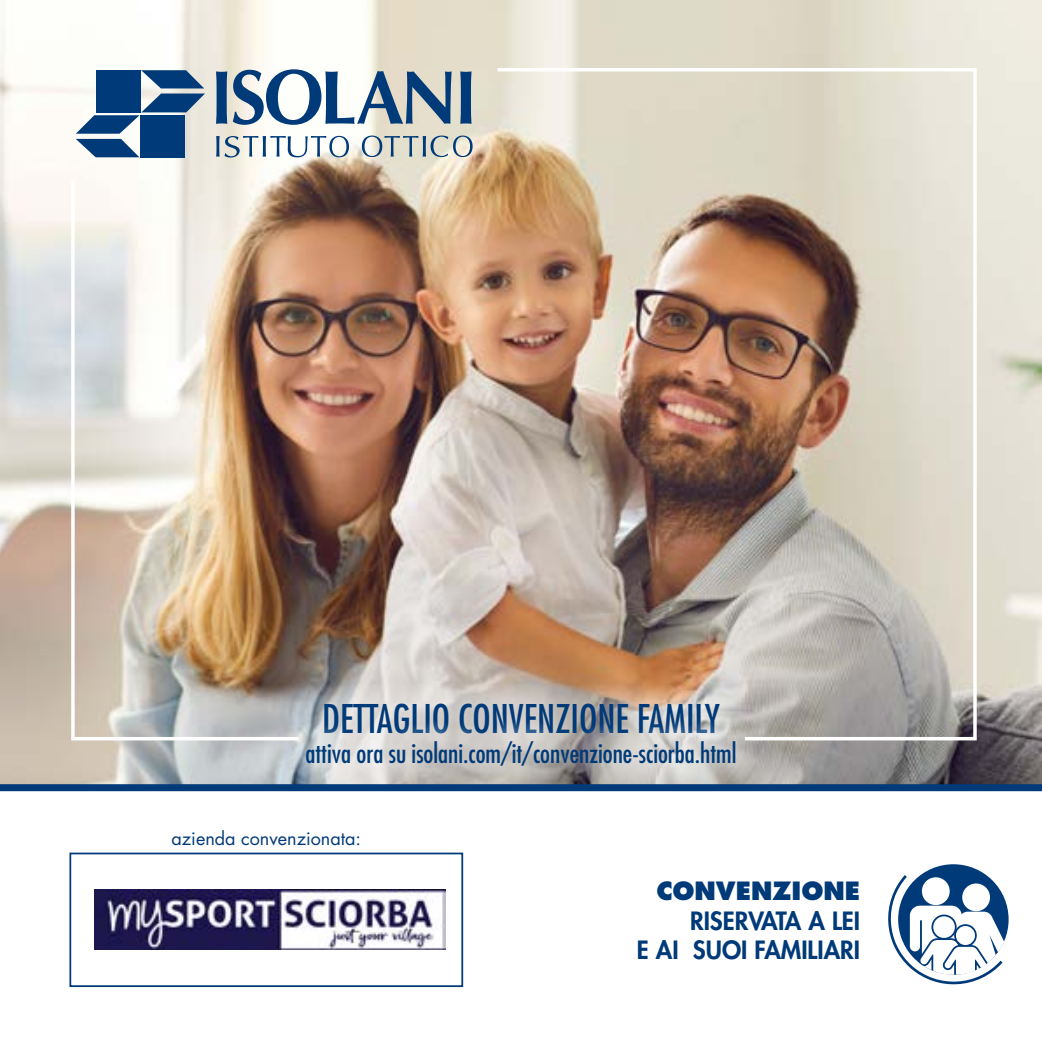
<style>
.page{position:relative;width:1042px;height:1042px;background:#fff}
.page>*{position:absolute;margin:0;border:0;box-sizing:border-box;transform-origin:0 0}
.t1{font:condensed 38.5px "Futura Std";color:#003a78}
.t2{font:condensed 26.25px "Futura Std";color:#003a78}
.t3{font:800 24.5px/29.4px "Futura Std";color:#003a78;text-align:right}
.t4{font:800 24.5px "Futura Std";color:#003a78}
.t5{font:18.03px "Futura Std";color:#003a78}
</style>
<div class="page">
<img style="left:0;top:0;width:1042px;height:784px">
<svg style="left:216px;top:69px;width:255px;height:56px"></svg>
<svg style="left:141px;top:70px;width:63px;height:18px"></svg>
<div style="left:96px;top:70px;width:44px;height:42px;background:#003a78"></div>
<svg style="left:76px;top:94px;width:129px;height:63px"></svg>
<svg style="left:216px;top:136px;width:133px;height:22px"></svg>
<svg style="left:362px;top:136px;width:111px;height:21px"></svg>
<div style="left:69px;top:852px;width:394px;height:135px;border:2px solid #003a78"></div>
<svg style="left:888px;top:864px;width:120px;height:121px"></svg>
<div style="left:0;top:784px;width:1042px;height:7px;background:#003a78"></div>
<div style="left:305px;top:684px;width:434px;height:68px;background:#fff;opacity:.75"></div>
<div style="left:286px;top:720px;width:469px;height:65px;background:#fff;opacity:.75"></div>
<img style="left:494px;top:66px;width:484px;height:676px">
<img style="left:69px;top:176px;width:233px;height:566px">
<img style="left:94px;top:889px;width:352px;height:60px">
<h1 class="t1" style="left:322px;top:696px;width:399px">DETTAGLIO CONVENZIONE FAMILY</h1>
<p class="t2" style="left:305px;top:737px;width:432px">attiva ora su isolani.com/it/convenzione-sciorba.html</p>
<p class="t5" style="left:171px;top:826px;width:191px">azienda convenzionata:</p>
<p class="t4" style="left:656px;top:875px;width:205px">CONVENZIONE</p>
<p class="t3" style="left:637px;top:906px;width:225px">RISERVATA A LEI<br>E AI SUOI FAMILIARI</p>
</div>
